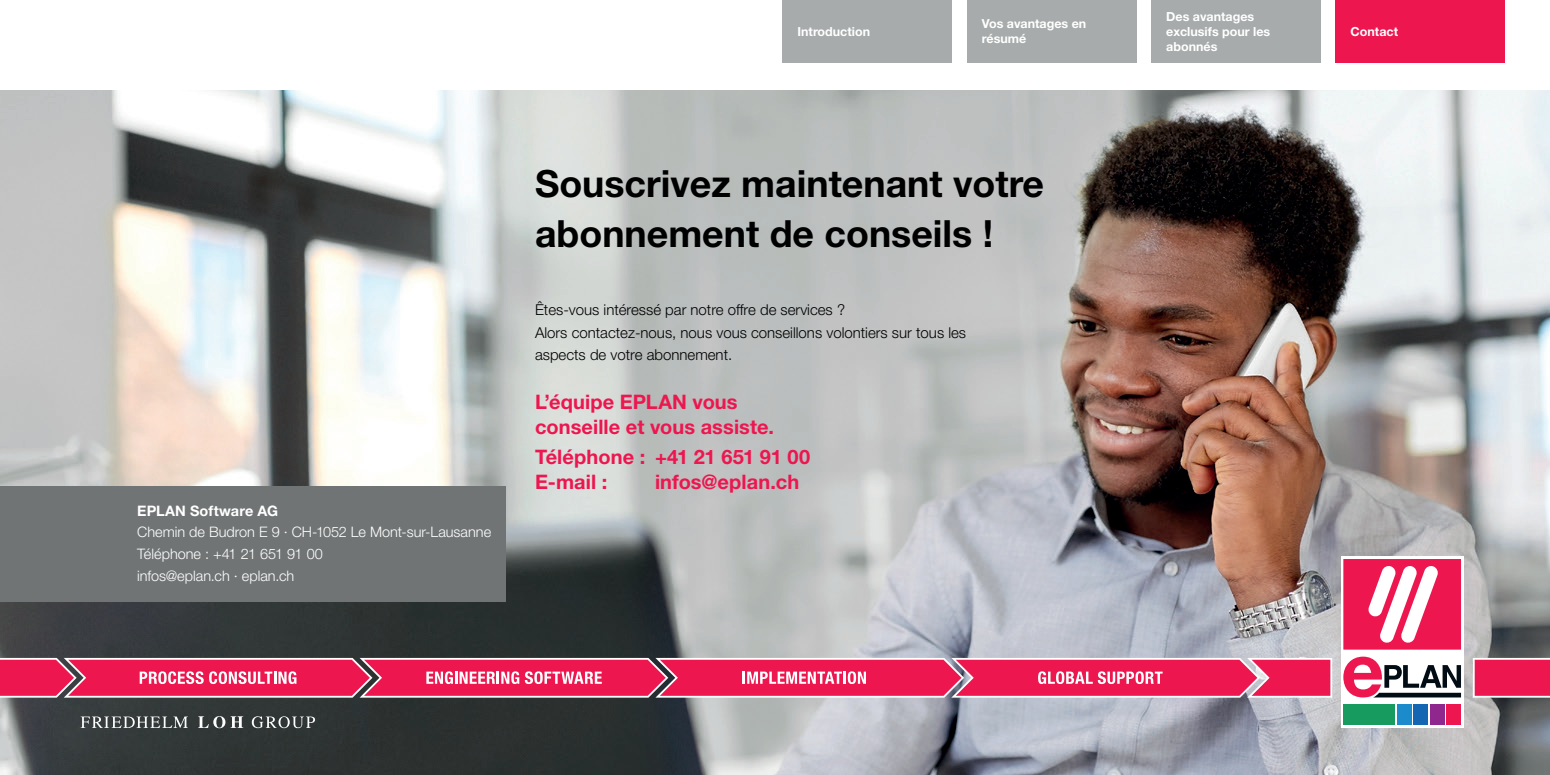
<style>
.page{position:relative;width:1550px;height:775px;background:#fff}
.page>*{position:absolute;margin:0;border:0;box-sizing:border-box;transform-origin:0 0}
.t1{font:700 37.5px/50px "Helvetica Neue LT Pro";color:#000001}
.t2{font:700 20px/25px "Helvetica Neue LT Pro";letter-spacing:.005em;color:#ed164f}
.t3{font:300 15px/22.5px "Helvetica Neue LT Pro";color:#000001}
.t4{font:300 14.5px/21.8px "Helvetica Neue LT Pro";color:#fff}
.t5{font:700 14.5px "Helvetica Neue LT Pro";letter-spacing:.01em;color:#fff}
.t6{font:700 12.5px/15px "Helvetica Neue LT Pro";color:#fff}
</style>
<div class="page">
<img style="left:0;top:90px;width:1550px;height:685px">
<div style="left:967px;top:0;width:169px;height:62px;background:#a7abab"></div>
<div style="left:1151px;top:0;width:170px;height:62px;background:#a7abab"></div>
<div style="left:1336px;top:0;width:169px;height:62px;background:#ed164f"></div>
<div style="left:782px;top:0;width:170px;height:62px;background:#a7abab"></div>
<div style="left:0;top:486px;width:506px;height:115px;background:#707475"></div>
<svg style="left:81px;top:716px;width:234px;height:12px;background:#686d6d"></svg>
<svg style="left:1473px;top:658px;width:77px;height:40px;background:#ed3062"></svg>
<svg style="left:0;top:658px;width:1332px;height:40px;background:#eb426f"></svg>
<div style="left:1341px;top:557px;width:122px;height:171px;background:#fff"></div>
<svg style="left:1343px;top:559px;width:118px;height:91px"></svg>
<svg style="left:1343px;top:657px;width:118px;height:40px"></svg>
<div style="left:1343px;top:704px;width:52px;height:21px;background:#189b5e"></div>
<div style="left:1397px;top:704px;width:15px;height:21px;background:#1c8bcc"></div>
<div style="left:1413px;top:704px;width:15px;height:21px;background:#1466b2"></div>
<div style="left:1430px;top:704px;width:15px;height:21px;background:#90278e"></div>
<div style="left:1446px;top:704px;width:15px;height:21px;background:#ed164f"></div>
<p class="t6" style="left:982px;top:16px;width:106px">Vos avantages en résumé</p>
<p class="t6" style="left:1166px;top:8px;width:106px">Des avantages exclusifs pour les abonnés</p>
<p class="t6" style="left:798px;top:23px;width:74px">Introduction</p>
<p class="t6" style="left:1351px;top:23px;width:49px">Contact</p>
<p class="t5" style="left:137px;top:501px;width:142px">EPLAN Software AG</p>
<p class="t4" style="left:137px;top:521px;width:356px">Chemin de Budron E 9 · CH-1052 Le Mont-sur-Lausanne<br>Téléphone : +41 21 651 91 00<br>infos@eplan.ch · eplan.ch</p>
<h1 class="t1" style="left:535px;top:158px;width:511px">Souscrivez maintenant votre abonnement de conseils !</h1>
<p class="t3" style="left:535px;top:299px;width:433px">Êtes-vous intéressé par notre offre de services ?<br>Alors contactez-nous, nous vous conseillons volontiers sur tous les aspects de votre abonnement.</p>
<h2 class="t2" style="left:535px;top:389px;width:241px">L’équipe EPLAN vous conseille et vous assiste.</h2>
<h2 class="t2" style="left:535px;top:444px;width:277px">Téléphone : +41 21 651 91 00<br>E-mail :</h2>
<h2 class="t2" style="left:655px;top:469px;width:146px">infos@eplan.ch</h2>
</div>
